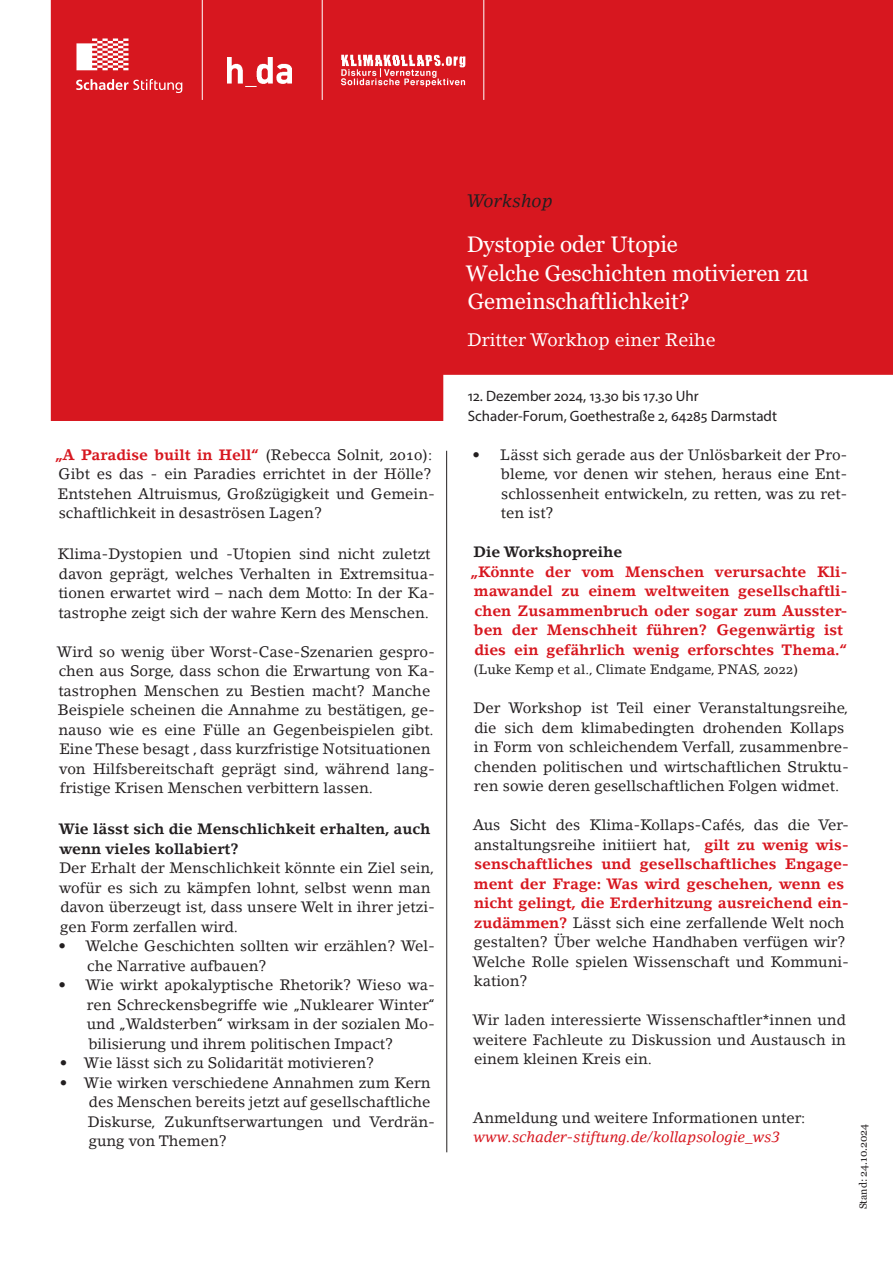
<style>
.page{position:relative;width:893px;height:1263px;background:#fff}
.page>*{position:absolute;margin:0;border:0;box-sizing:border-box;transform-origin:0 0}
.T1_Tagung-Headline_16_pt{font:22.5px/28.5px "Georgia";color:#fff}
.T1_Tagung_Subline{font:18px "Lino Letter Std";color:#fff}
.T1_Tagung{font:italic 18px "Lino Letter Std";color:#231f20}
.T1_Tagung_Fließtext{font:15px/19.5px "Lino Letter Std";color:#231f20}
.T1_Tagung_Fließtext-2{font:700 15px/19.5px "Lino Letter Std";color:#d7171f}
.T1_Tagung_Fließtext-3{font:700 15px/19.5px "Lino Letter Std";color:#231f20}
.T1_Tagung_Datum_Adresse{font:15px "Myriad Pro";color:#231f20}
.T2_Programm_Uhrzeit_Absatz{font:italic 15px "Lino Letter Std";color:#d7171f}
.T1_Tagung_Fließtext-4{font:13.5px "Lino Letter Std";color:#231f20}
.t1{font:10.5px "Georgia";color:#231f20}
.s1{font-weight:700;color:#d7171f}
</style>
<div class="page">
<div style="left:51px;top:0;width:842px;height:421px;background:#d7171f"></div>
<svg style="left:76px;top:38px;width:52px;height:32px"></svg>
<svg style="left:76px;top:79px;width:106px;height:14px"></svg>
<hr style="left:202px;top:0;width:1px;height:100px;background:#fff">
<div style="left:743px;top:28px;width:142px;height:74px;background:#d7171f"></div>
<img style="left:227px;top:58px;width:64px;height:29px">
<hr style="left:322px;top:0;width:1px;height:100px;background:#fff">
<img style="left:336px;top:49px;width:136px;height:42px">
<hr style="left:483px;top:0;width:1px;height:100px;background:#fff">
<hr style="left:446px;top:451px;width:1px;height:701px;background:#231f20">
<p class="T1_Tagung_Fließtext" style="left:55px;top:444px;width:381px"><span class="s1">„A Paradise built in Hell“</span> (Rebecca Solnit, 2010):<br>Gibt es das - ein Paradies errichtet in der Hölle?<br>Entstehen Altruismus, Großzügigkeit und Gemein&shy;schaftlichkeit in desaströsen Lagen?</p>
<p class="T1_Tagung_Fließtext" style="left:58px;top:544px;width:379px">Klima-Dystopien und -Utopien sind nicht zuletzt davon geprägt, welches Verhalten in Extremsitua&shy;tionen erwartet wird – nach dem Motto: In der Ka&shy;tastrophe zeigt sich der wahre Kern des Menschen.</p>
<p class="T1_Tagung_Fließtext" style="left:57px;top:642px;width:380px">Wird so wenig über Worst-Case-Szenarien gespro&shy;chen aus Sorge, dass schon die Erwartung von Ka&shy;tastrophen Menschen zu Bestien macht? Manche Beispiele scheinen die Annahme zu bestätigen, ge&shy;nauso wie es eine Fülle an Gegenbeispielen gibt.<br>Eine These besagt , dass kurzfristige Notsituationen von Hilfsbereitschaft geprägt sind, während lang&shy;fristige Krisen Menschen verbittern lassen.</p>
<p class="T1_Tagung_Fließtext-3" style="left:58px;top:819px;width:373px">Wie lässt sich die Menschlichkeit erhalten, auch wenn vieles kollabiert?</p>
<p class="T1_Tagung_Fließtext" style="left:59px;top:858px;width:377px">Der Erhalt der Menschlichkeit könnte ein Ziel sein, wofür es sich zu kämpfen lohnt, selbst wenn man davon überzeugt ist, dass unsere Welt in ihrer jetzi&shy;gen Form zerfallen wird.</p>
<p class="T1_Tagung_Fließtext" style="left:87px;top:936px;width:349px;text-indent:-29px">• Welche Geschichten sollten wir erzählen? Wel&shy;che Narrative aufbauen?</p>
<p class="T1_Tagung_Fließtext" style="left:87px;top:975px;width:350px;text-align:justify;text-indent:-28px">• Wie wirkt apokalyptische Rhetorik? Wieso wa&shy;ren Schreckensbegriffe wie „Nuklearer Winter“ und „Waldsterben“ wirksam in der sozialen Mo&shy;bilisierung und ihrem politischen Impact?</p>
<p class="T1_Tagung_Fließtext" style="left:60px;top:1053px;width:316px">• Wie lässt sich zu Solidarität motivieren?</p>
<p class="T1_Tagung_Fließtext" style="left:88px;top:1073px;width:349px;text-indent:-28px">• Wie wirken verschiedene Annahmen zum Kern des Menschen bereits jetzt auf gesellschaftliche Diskurse, Zukunftserwartungen und Verdrän&shy;gung von Themen?</p>
<p class="T1_Tagung" style="left:467px;top:189px;width:87px">Workshop</p>
<p class="T1_Tagung-Headline_16_pt" style="left:466px;top:231px;width:345px">Dystopie oder Utopie<br>Welche Geschichten motivieren zu<br>Gemeinschaftlichkeit?</p>
<p class="T1_Tagung_Subline" style="left:468px;top:329px;width:250px">Dritter Workhop einer Reihe</p>
<p class="T1_Tagung_Datum_Adresse" style="left:468px;top:387px;width:233px">12. Dezember 2024, 13.30 bis 17.30 Uhr</p>
<p class="T1_Tagung_Datum_Adresse" style="left:468px;top:407px;width:311px">Schader-Forum, Goethestraße 2, 64285 Darmstadt</p>
<p class="T1_Tagung_Fließtext" style="left:501px;top:444px;width:348px;text-align:justify;text-indent:-28px">• Lässt sich gerade aus der Unlösbarkeit der Pro&shy;bleme, vor denen wir stehen, heraus eine Ent&shy;schlossenheit entwickeln, zu retten, was zu ret&shy;ten ist?</p>
<p class="T1_Tagung_Fließtext-3" style="left:474px;top:542px;width:150px">Die Workshopreihe</p>
<p class="T1_Tagung_Fließtext-2" style="left:471px;top:561px;width:378px">„Könnte der vom Menschen verursachte Kli&shy;mawandel zu einem weltweiten gesellschaftli&shy;chen Zusammenbruch oder sogar zum Ausster&shy;ben der Menschheit führen? Gegenwärtig ist dies ein gefährlich wenig erforschtes Thema.“</p>
<p class="T1_Tagung_Fließtext-4" style="left:473px;top:661px;width:327px">(Luke Kemp et al., Climate Endgame, PNAS, 2022)</p>
<p class="T1_Tagung_Fließtext" style="left:473px;top:698px;width:377px">Der Workshop ist Teil einer Veranstaltungsreihe, die sich dem klimabedingten drohenden Kollaps in Form von schleichendem Verfall, zusammenbre&shy;chenden politischen und wirtschaftlichen Struktu&shy;ren sowie deren gesellschaftlichen Folgen widmet.</p>
<p class="T1_Tagung_Fließtext" style="left:472px;top:815px;width:378px">Aus Sicht des Klima-Kollaps-Cafés, das die Ver&shy;anstaltungsreihe initiiert hat, <span class="s1">gilt zu wenig wis&shy;senschaftliches und gesellschaftliches Engage&shy;ment der Frage: Was wird geschehen, wenn es nicht gelingt, die Erderhitzung ausreichend ein&shy;zudämmen?</span> Lässt sich eine zerfallende Welt noch gestalten? Über welche Handhaben verfügen wir?<br>Welche Rolle spielen Wissenschaft und Kommuni&shy;kation?</p>
<p class="T1_Tagung_Fließtext" style="left:472px;top:1010px;width:375px;text-align:justify">Wir laden interessierte Wissenschaftler*innen und weitere Fachleute zu Diskussion und Austausch in einem kleinen Kreis ein.</p>
<p class="T1_Tagung_Fließtext" style="left:473px;top:1107px;width:334px">Anmeldung und weitere Informationen unter:</p>
<p class="T2_Programm_Uhrzeit_Absatz" style="left:474px;top:1128px;width:308px">www.schader-stiftung.de/kollapsologie_ws3</p>
<p class="t1" style="left:857px;top:1209px;width:87px;rotate:-90deg">Stand: 24.10.2024</p>
</div>
